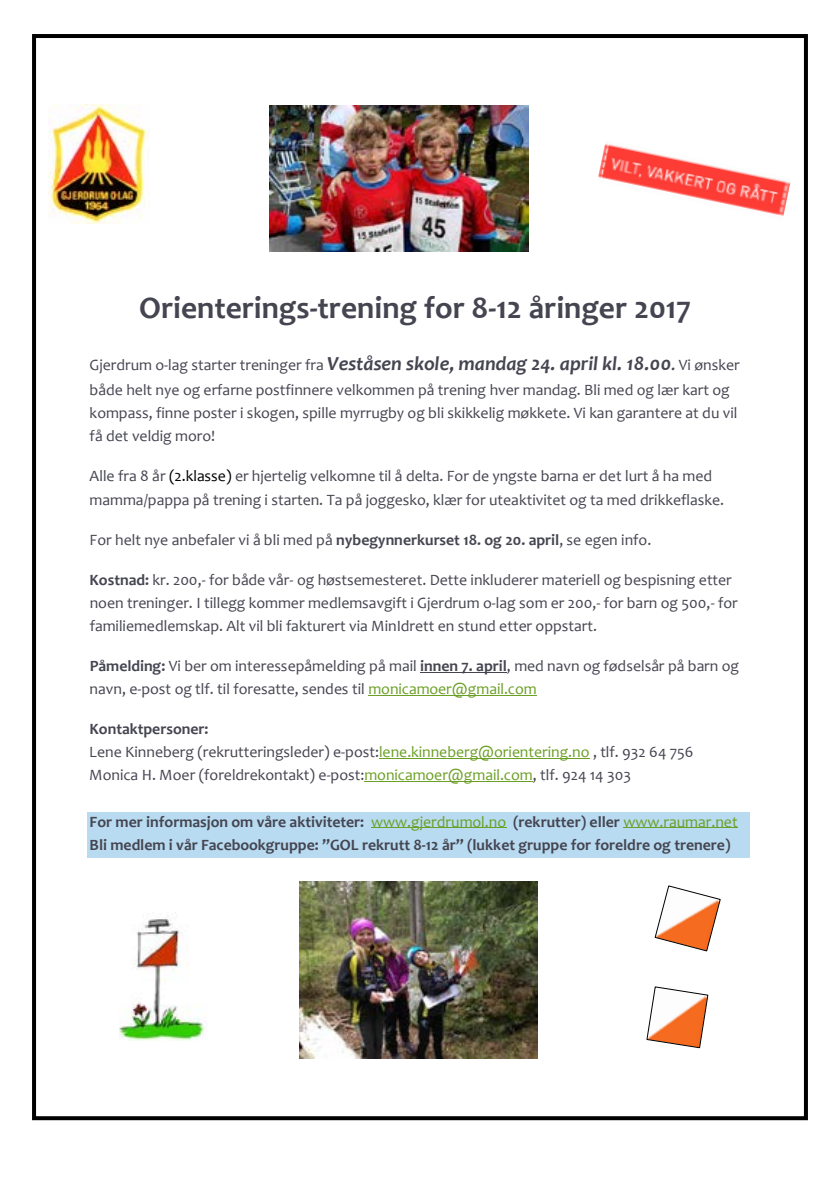
<style>
.page{position:relative;width:840px;height:1191px;background:#fff}
.page>*{position:absolute;margin:0;border:0;box-sizing:border-box;transform-origin:0 0}
.t1{font:700 31.4px "Candara";color:#454551}
.t2{font:15.8px/23px "Candara";color:#454551}
.t3{font:700 15.8px/23px "Candara";color:#454551}
.s1{font-weight:700;font-style:italic;font-size:20px}
.s2{font-weight:700;font-style:italic}
.s3{color:#000}
.s4{font-weight:700}
.s5{color:#6b9f25}
.s6{font-weight:400;color:#6b9f25}
</style>
<div class="page">
<hr style="left:420px;top:672px;width:86px;height:1px;background:#454551">
<hr style="left:368px;top:695px;width:168px;height:1px;background:#6b9f25">
<hr style="left:379px;top:758px;width:210px;height:1px;background:#6b9f25">
<hr style="left:364px;top:781px;width:168px;height:1px;background:#6b9f25">
<div style="left:88px;top:811px;width:661px;height:23px;background:#b8dbf1"></div>
<hr style="left:371px;top:827px;width:135px;height:1px;background:#6b9f25">
<hr style="left:623px;top:827px;width:114px;height:1px;background:#6b9f25">
<div style="left:88px;top:834px;width:661px;height:23px;background:#b8dbf1"></div>
<img style="left:49px;top:104px;width:98px;height:120px">
<img style="left:269px;top:106px;width:259px;height:146px">
<img style="left:598px;top:143px;width:192px;height:73px">
<img style="left:299px;top:881px;width:238px;height:177px">
<img style="left:120px;top:912px;width:85px;height:128px">
<svg style="left:654px;top:885px;width:66px;height:66px"></svg>
<svg style="left:646px;top:986px;width:61px;height:62px"></svg>
<div style="left:32px;top:34px;width:775px;height:1086px;border:4px solid #000"></div>
<h1 class="t1" style="left:139px;top:288px;width:553px">Orienterings-trening for 8-12 åringer 2017</h1>
<p class="t2" style="left:90px;top:352px;width:651px;line-height:25.2px">Gjerdrum o-lag starter treninger fra <span class="s1">Veståsen skole, mandag 24. april kl. 18.00</span><span class="s2">.</span> Vi ønsker både helt nye og erfarne postfinnere velkommen på trening hver mandag. Bli med og lær kart og</p>
<p class="t2" style="left:90px;top:401px;width:649px">kompass, finne poster i skogen, spille myrrugby og bli skikkelig møkkete. Vi kan garantere at du vil få det veldig moro!</p>
<p class="t2" style="left:90px;top:464px;width:635px">Alle fra 8 år <span class="s3">(2.klasse)</span> er hjertelig velkomne til å delta. For de yngste barna er det lurt å ha med mamma/pappa på trening i starten. Ta på joggesko, klær for uteaktivitet og ta med drikkeflaske.</p>
<p class="t2" style="left:90px;top:528px;width:563px">For helt nye anbefaler vi å bli med på <span class="s4">nybegynnerkurset 18. og 20. april</span>, se egen info.</p>
<p class="t2" style="left:90px;top:568px;width:649px"><span class="s4">Kostnad:</span> kr. 200,- for både vår- og høstsemesteret. Dette inkluderer materiell og bespisning etter noen treninger. I tillegg kommer medlemsavgift i Gjerdrum o-lag som er 200,- for barn og 500,- for familiemedlemskap. Alt vil bli fakturert via MinIdrett en stund etter oppstart.</p>
<p class="t2" style="left:90px;top:654px;width:650px"><span class="s4">Påmelding:</span> Vi ber om interessepåmelding på mail <span class="s4">innen 7. april</span>, med navn og fødselsår på barn og navn, e-post og tlf. til foresatte, sendes til <span class="s5">monicamoer@gmail.com</span></p>
<p class="t2" style="left:89px;top:717px;width:605px"><span class="s4">Kontaktpersoner:<br></span>Lene Kinneberg (rekrutteringsleder) e-post:<span class="s5">lene.kinneberg@orientering.no</span> , tlf. 932 64 756<br>Monica H. Moer (foreldrekontakt) e-post:<span class="s5">monicamoer@gmail.com</span>, tlf. 924 14 303</p>
<p class="t3" style="left:90px;top:809px;width:649px">For mer informasjon om våre aktiviteter: <span class="s6">www.gjerdrumol.no</span> (rekrutter) eller <span class="s6">www.raumar.net<br></span>Bli medlem i vår Facebookgruppe: ”GOL rekrutt 8-12 år” (lukket gruppe for foreldre og trenere)</p>
</div>
